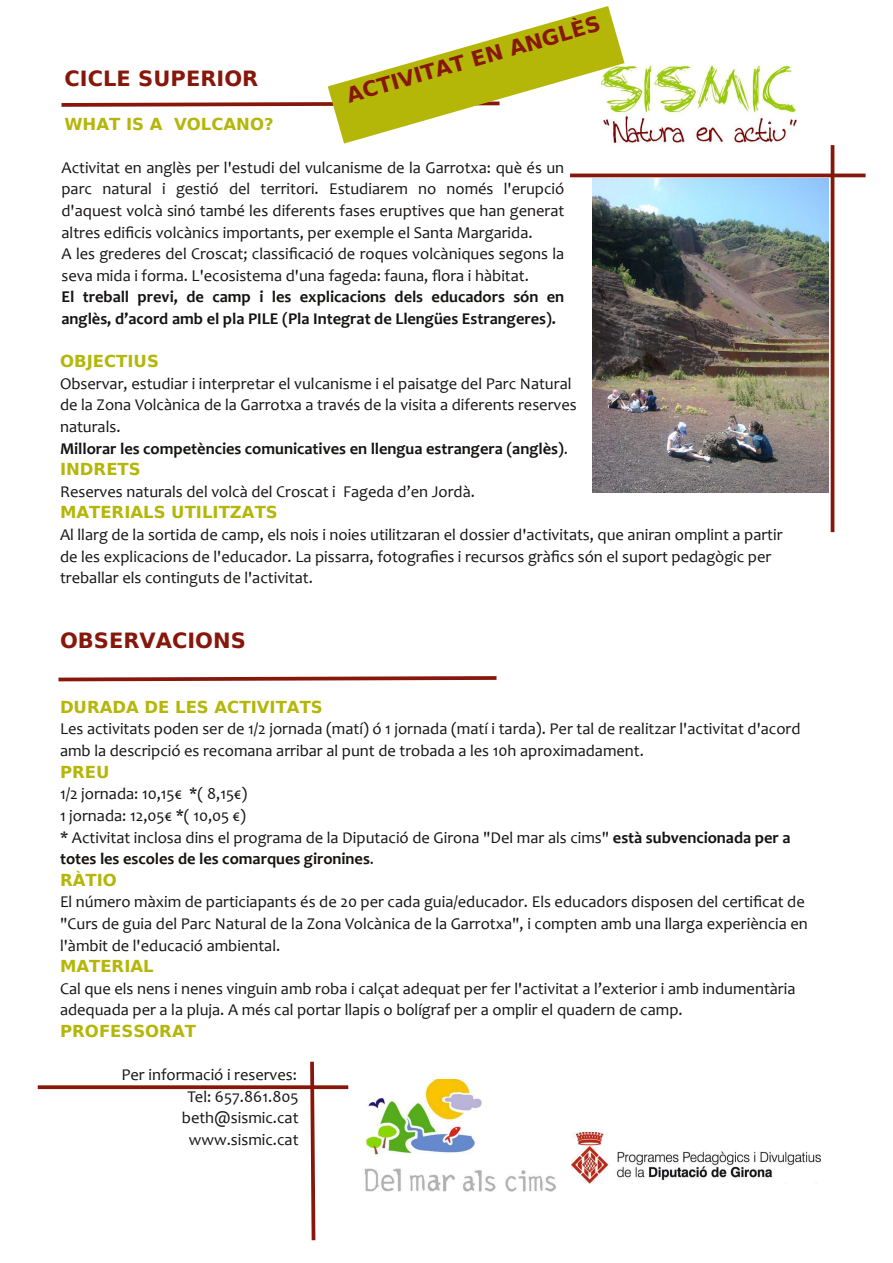
<style>
.page{position:relative;width:893px;height:1263px;background:#fff}
.page>*{position:absolute;margin:0;border:0;box-sizing:border-box;transform-origin:0 0}
.t1{font:700 21px "Bitstream Vera Sans";color:#86170a}
.t2{font:16.5px/21.6px "Candara";color:#161413}
.t3{font:700 16.5px/21.6px "Candara";color:#161413}
.t4{font:700 16.5px "Bitstream Vera Sans";color:#b4b608}
.s1{font-weight:700}
</style>
<div class="page">
<img style="left:624px;top:61px;width:172px;height:83px">
<hr style="left:570px;top:174px;width:296px;height:3px;background:#86170a">
<hr style="left:831px;top:145px;width:3px;height:387px;background:#86170a">
<svg style="left:38px;top:1085px;width:310px;height:4px"></svg>
<svg style="left:308px;top:1061px;width:9px;height:180px"></svg>
<svg style="left:58px;top:676px;width:439px;height:6px"></svg>
<img style="left:592px;top:178px;width:236px;height:314px">
<svg style="left:61px;top:6px;width:563px;height:138px"></svg>
<img style="left:364px;top:1079px;width:192px;height:113px">
<img style="left:571px;top:1132px;width:249px;height:51px">
<p class="t1" style="left:64px;top:67px;width:195px">CICLE SUPERIOR</p>
<p class="t1" style="left:344px;top:84px;width:264px;rotate:-16deg">ACTIVITAT EN ANGLÈS</p>
<p class="t4" style="left:65px;top:114px;width:211px">WHAT IS A VOLCANO?</p>
<p class="t2" style="left:62px;top:158px;width:504px">Activitat en anglès per l'estudi del vulcanisme de la Garrotxa: què és un parc natural i gestió del territori. Estudiarem no només l'erupció d'aquest volcà sinó també les diferents fases eruptives que han generat altres edificis volcànics importants, per exemple el Santa Margarida.<br>A les grederes del Croscat; classificació de roques volcàniques segons la seva mida i forma. L'ecosistema d'una fageda: fauna, flora i hàbitat.</p>
<p class="t3" style="left:62px;top:288px;width:504px">El treball previ, de camp i les explicacions dels educadors són en anglès, d’acord amb el pla PILE (Pla Integrat de Llengües Estrangeres).</p>
<p class="t4" style="left:60px;top:352px;width:100px">OBJECTIUS</p>
<p class="t2" style="left:60px;top:374px;width:518px">Observar, estudiar i interpretar el vulcanisme i el paisatge del Parc Natural de la Zona Volcànica de la Garrotxa a través de la visita a diferents reserves naturals.<br><span class="s1">Millorar les competències comunicatives en llengua estrangera (anglès)</span>.</p>
<p class="t4" style="left:60px;top:460px;width:82px">INDRETS</p>
<p class="t2" style="left:60px;top:482px;width:416px">Reserves naturals del volcà del Croscat i Fageda d’en Jordà.</p>
<p class="t4" style="left:60px;top:503px;width:219px">MATERIALS UTILITZATS</p>
<p class="t2" style="left:60px;top:525px;width:724px">Al llarg de la sortida de camp, els nois i noies utilitzaran el dossier d'activitats, que aniran omplint a partir de les explicacions de l'educador. La pissarra, fotografies i recursos gràfics són el suport pedagògic per treballar els continguts de l'activitat.</p>
<p class="t1" style="left:60px;top:629px;width:187px">OBSERVACIONS</p>
<p class="t4" style="left:60px;top:697px;width:264px">DURADA DE LES ACTIVITATS</p>
<p class="t2" style="left:60px;top:720px;width:742px">Les activitats poden ser de 1/2 jornada (matí) ó 1 jornada (matí i tarda). Per tal de realitzar l'activitat d'acord amb la descripció es recomana arribar al punt de trobada a les 10h aproximadament.</p>
<p class="t4" style="left:60px;top:762px;width:51px">PREU</p>
<p class="t2" style="left:60px;top:785px;width:732px">1/2 jornada: 10,15€ *( 8,15€)<br>1 jornada: 12,05€ *( 10,05 €)<br>* Activitat inclosa dins el programa de la Diputació de Girona "Del mar als cims" <span class="s1">està subvencionada per a totes les escoles de les comarques gironines</span>.</p>
<p class="t4" style="left:60px;top:870px;width:58px">RÀTIO</p>
<p class="t2" style="left:60px;top:893px;width:749px">El número màxim de particiapants és de 20 per cada guia/educador. Els educadors disposen del certificat de "Curs de guia del Parc Natural de la Zona Volcànica de la Garrotxa", i compten amb una llarga experiència en l'àmbit de l'educació ambiental.</p>
<p class="t4" style="left:60px;top:957px;width:95px">MATERIAL</p>
<p class="t2" style="left:60px;top:979px;width:737px">Cal que els nens i nenes vinguin amb roba i calçat adequat per fer l'activitat a l’exterior i amb indumentària adequada per a la pluja. A més cal portar llapis o bolígraf per a omplir el quadern de camp.</p>
<p class="t4" style="left:60px;top:1021px;width:138px">PROFESSORAT</p>
<p class="t2" style="left:121px;top:1065px;width:177px">Per informació i reserves:</p>
<p class="t2" style="left:182px;top:1087px;width:118px;text-align:center">Tel: 657.861.805 beth@sismic.cat www.sismic.cat</p>
</div>
